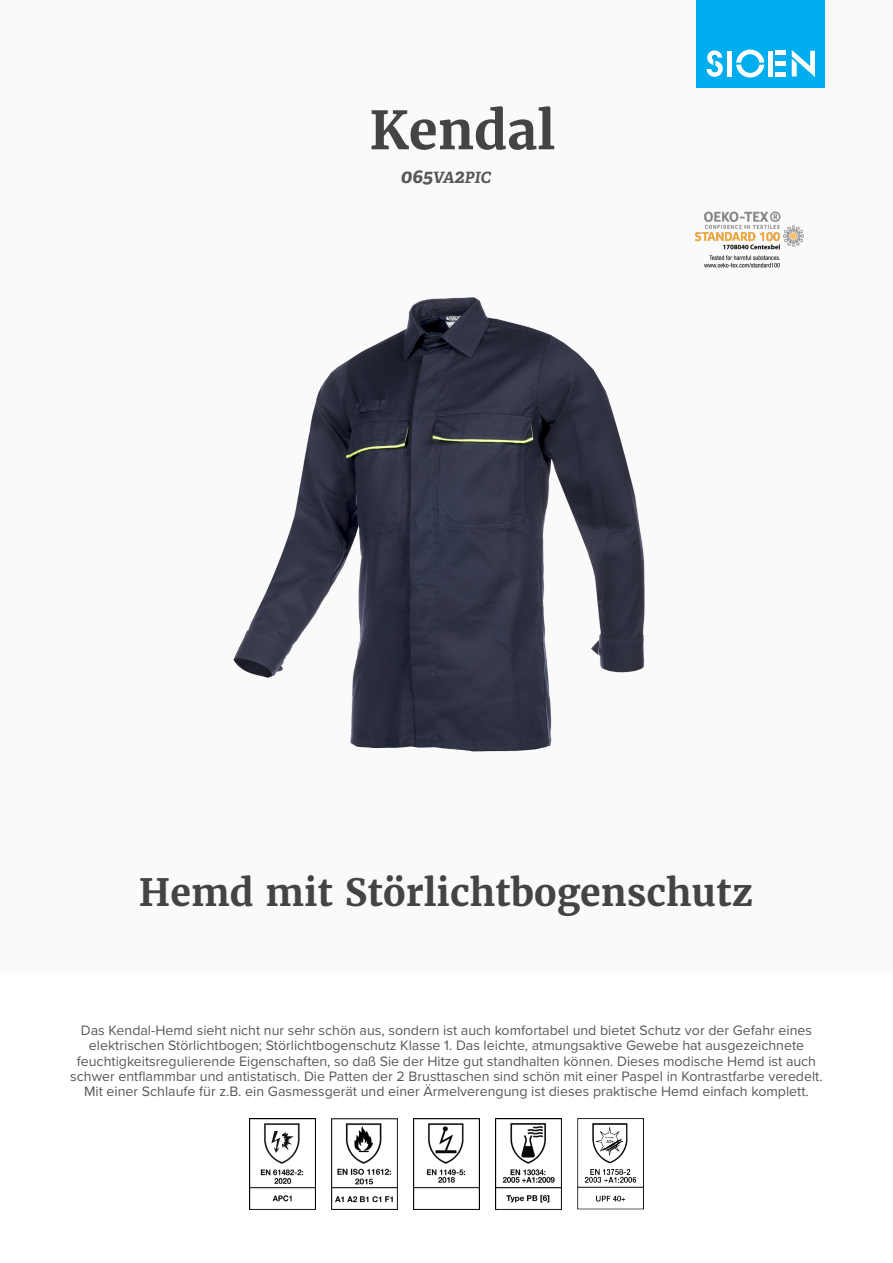
<style>
.page{position:relative;width:893px;height:1263px;background:#fff}
.page>*{position:absolute;margin:0;border:0;box-sizing:border-box;transform-origin:0 0}
.product_name{font:700 52.5px "Merriweather";color:#444}
.product_h2{font:700 37.5px "Merriweather";color:#444}
.product_ref{font:italic 700 15.6px "Adelle";color:#57585a}
.product_description{font:14.25px/15.3px "Proxima Nova";color:#57585a;text-align:center}
.s1{font-size:19.5px}
</style>
<div class="page">
<div style="left:0;top:0;width:893px;height:974px;background:#fafafa"></div>
<div style="left:697px;top:0;width:128px;height:88px;background:#00aeef"></div>
<svg style="left:707px;top:50px;width:16px;height:27px"></svg>
<svg style="left:736px;top:50px;width:28px;height:28px"></svg>
<div style="left:727px;top:51px;width:5px;height:26px;background:#fff"></div>
<div style="left:768px;top:51px;width:5px;height:26px;background:#fff"></div>
<div style="left:775px;top:72px;width:11px;height:5px;background:#fff"></div>
<div style="left:775px;top:61px;width:11px;height:5px;background:#fff"></div>
<hr style="left:775px;top:51px;width:11px;height:4px;background:#fff">
<svg style="left:792px;top:50px;width:23px;height:27px"></svg>
<img style="left:695px;top:211px;width:109px;height:57px">
<img style="left:249px;top:1118px;width:66px;height:92px">
<img style="left:331px;top:1118px;width:66px;height:92px">
<img style="left:413px;top:1118px;width:67px;height:92px">
<img style="left:495px;top:1118px;width:67px;height:92px">
<img style="left:577px;top:1118px;width:67px;height:92px">
<img style="left:233px;top:297px;width:412px;height:455px">
<p class="product_name" style="left:369px;top:97px;width:188px">Kendal</p>
<p class="product_ref" style="left:401px;top:168px;width:91px"><span class="s1">065</span>VA<span class="s1">2</span>PIC</p>
<p class="product_h2" style="left:139px;top:868px;width:615px">Hemd mit Störlichtbogenschutz</p>
<p class="product_description" style="left:70px;top:1022px;width:754px">Das Kendal-Hemd sieht nicht nur sehr schön aus, sondern ist auch komfortabel und bietet Schutz vor der Gefahr eines elektrischen Störlichtbogen; Störlichtbogenschutz Klasse 1. Das leichte, atmungsaktive Gewebe hat ausgezeichnete feuchtigkeitsregulierende Eigenschaften, so daß Sie der Hitze gut standhalten können. Dieses modische Hemd ist auch schwer entflammbar und antistatisch. Die Patten der 2 Brusttaschen sind schön mit einer Paspel in Kontrastfarbe veredelt.<br>Mit einer Schlaufe für z.B. ein Gasmessgerät und einer Ärmelverengung ist dieses praktische Hemd einfach komplett.</p>
</div>
